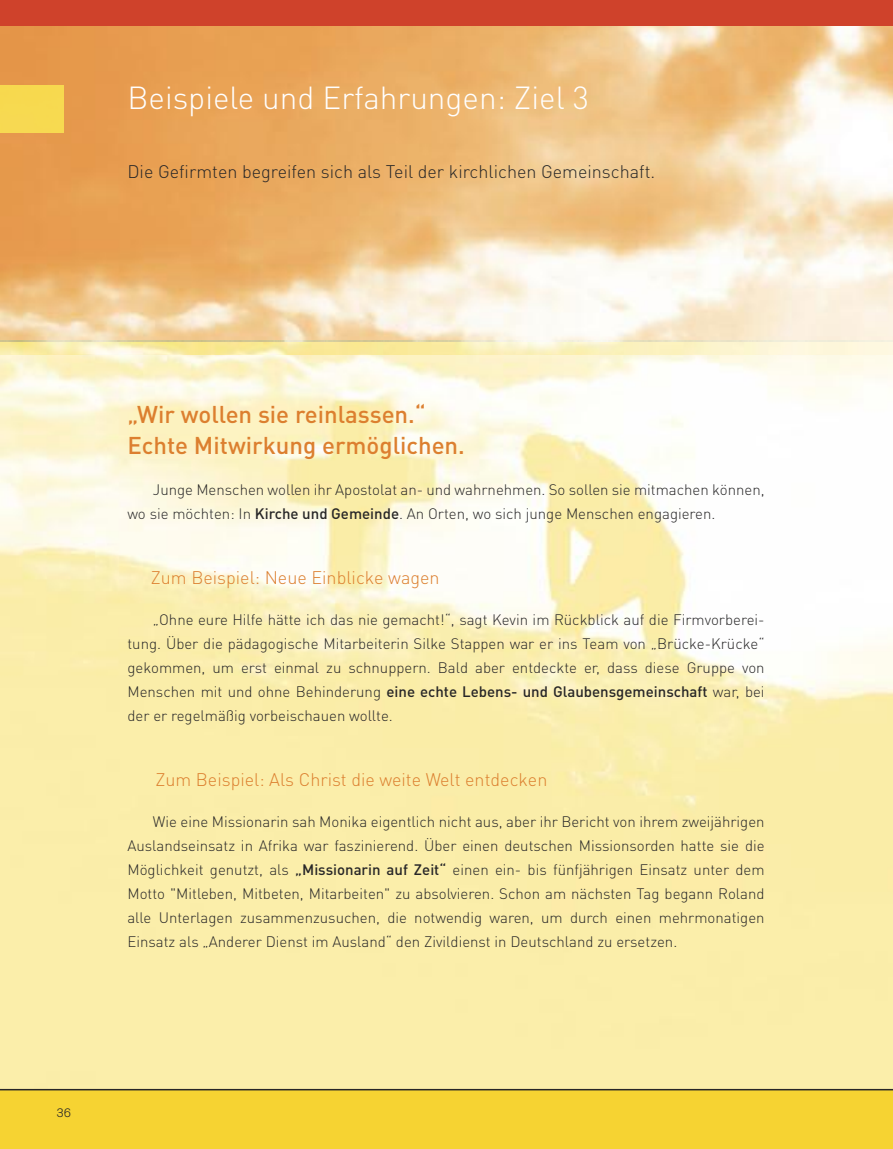
<style>
.page{position:relative;width:893px;height:1149px;background:#fff}
.page>*{position:absolute;margin:0;border:0;box-sizing:border-box;transform-origin:0 0}
.t1{font:300 31.5px "DIN Pro";color:#fff}
.t2{font:500 24px/31.5px "DIN Pro";color:#dc7f2f}
.t3{font:300 18px "DIN Pro";color:#dc7f2f}
.t4{font:300 18px "DIN Pro";color:#272627}
.t5{font:300 15px/24px "DIN Pro";color:#272627;text-align:justify}
.t6{font:300 12px "Akzidenz Grotesk";color:#272627}
.s1{font-weight:500}
</style>
<div class="page">
<img style="left:0;top:26px;width:893px;height:1062px">
<img style="left:0;top:340px;width:893px;height:14px">
<div style="left:0;top:86px;width:64px;height:46px;background:#f7d950"></div>
<div style="left:0;top:0;width:893px;height:26px;background:#cf422b"></div>
<div style="left:0;top:1089px;width:893px;height:59px;background:#f6d332"></div>
<hr style="left:0;top:1088px;width:893px;height:2px;background:#272627">
<h1 class="t1" style="left:127px;top:87px;width:463px">Beispiele und Erfahrungen: Ziel 3</h1>
<p class="t4" style="left:127px;top:165px;width:529px">Die Gefirmten begreifen sich als Teil der kirchlichen Gemeinschaft.</p>
<h2 class="t2" style="left:127px;top:400px;width:339px">„Wir wollen sie reinlassen.“<br>Echte Mitwirkung ermöglichen.</h2>
<p class="t5" style="left:127px;top:479px;width:639px;text-indent:26px">Junge Menschen wollen ihr Apostolat an- und wahrnehmen. So sollen sie mitmachen können, wo sie möchten: In <span class="s1">Kirche und Gemeinde</span>. An Orten, wo sich junge Menschen engagieren.</p>
<p class="t3" style="left:151px;top:571px;width:290px">Zum Beispiel: Neue Einblicke wagen</p>
<p class="t5" style="left:127px;top:609px;width:639px;text-indent:26px">„Ohne eure Hilfe hätte ich das nie gemacht!“, sagt Kevin im Rückblick auf die Firmvorberei&shy;tung. Über die pädagogische Mitarbeiterin Silke Stappen war er ins Team von „Brücke-Krücke“ gekommen, um erst einmal zu schnuppern. Bald aber entdeckte er, dass diese Gruppe von Menschen mit und ohne Behinderung <span class="s1">eine echte Lebens- und Glaubensgemeinschaft</span> war, bei der er regelmäßig vorbeischauen wollte.</p>
<p class="t3" style="left:155px;top:773px;width:393px">Zum Beispiel: Als Christ die weite Welt entdecken</p>
<p class="t5" style="left:127px;top:811px;width:639px;text-indent:26px">Wie eine Missionarin sah Monika eigentlich nicht aus, aber ihr Bericht von ihrem zweijährigen Auslandseinsatz in Afrika war faszinierend. Über einen deutschen Missionsorden hatte sie die Möglichkeit genutzt, als <span class="s1">„Missionarin auf Zeit“</span> einen ein- bis fünfjährigen Einsatz unter dem Motto "Mitleben, Mitbeten, Mitarbeiten" zu absolvieren. Schon am nächsten Tag begann Roland alle Unterlagen zusammenzusuchen, die notwendig waren, um durch einen mehrmonatigen Einsatz als „Anderer Dienst im Ausland“ den Zivildienst in Deutschland zu ersetzen.</p>
<p class="t6" style="left:57px;top:1107px;width:15px">36</p>
</div>
